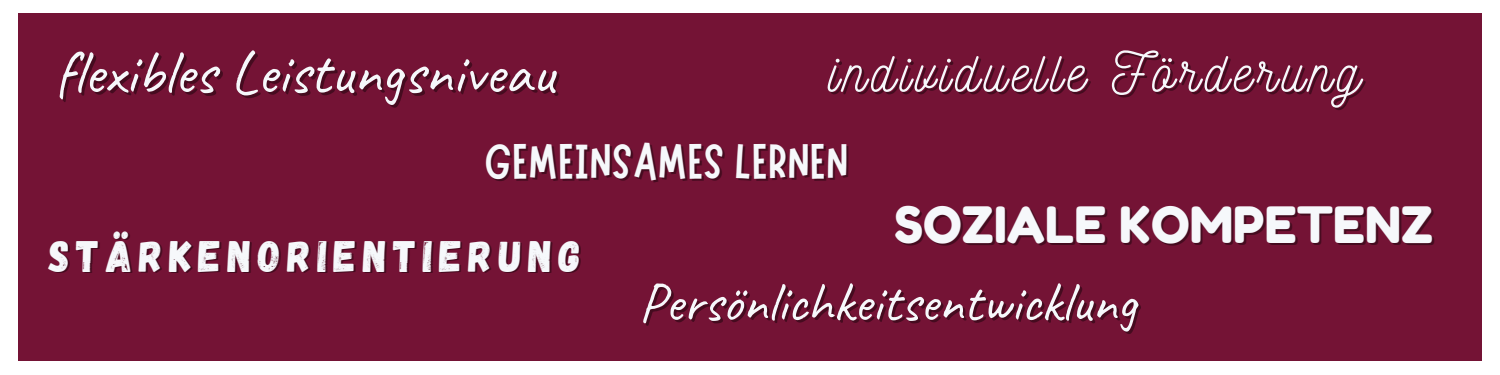
<style>
.page{position:relative;width:1500px;height:375px;background:#fff}
.page>*{position:absolute;margin:0;border:0;box-sizing:border-box;transform-origin:0 0}
.t1{font:62px "Caveat";color:#f6f8fb}
.t2{font:56px "Caveat";color:#f6f8fb}
.t3{font:56px "Nickainley";letter-spacing:.09em;color:#f6f8fb}
.t4{font:50px "Marykate";color:#f6f8fb}
.t5{font:50px "Fredoka One";color:#f6f8fb}
.t6{font:44px "Gagalin";letter-spacing:.145em;color:#f6f8fb}
</style>
<div class="page">
<div style="left:18px;top:14px;width:1464px;height:347px;background:#741335"></div>
<h1 class="t1" style="left:55px;top:33px;width:501px">flexibles Leistungsniveau</h1>
<h1 class="t3" style="left:829px;top:36px;width:533px">individuelle Förderung</h1>
<h2 class="t4" style="left:484px;top:129px;width:366px">GEMEINSAMES LERNEN</h2>
<p class="t6" style="left:49px;top:227px;width:534px">STÄRKENORIENTIERUNG</p>
<p class="t5" style="left:894px;top:194px;width:541px">SOZIALE KOMPETENZ</p>
<p class="t2" style="left:638px;top:267px;width:500px">Persönlichkeitsentwicklung</p>
</div>
